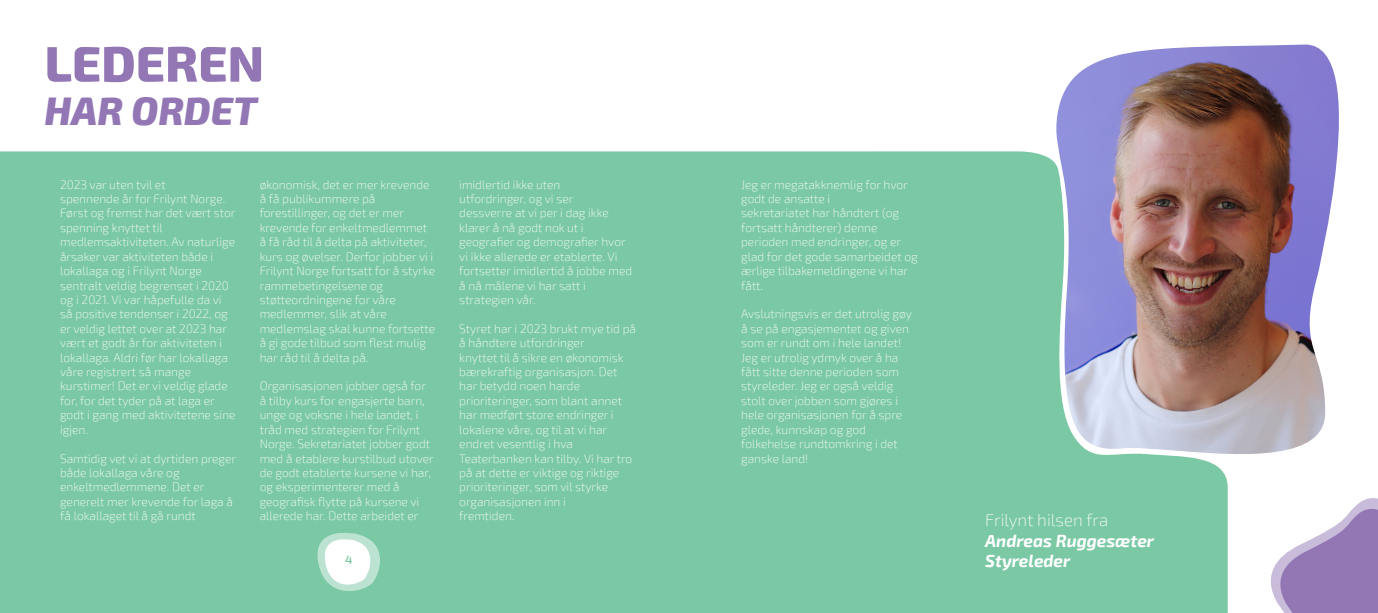
<style>
.page{position:relative;width:1378px;height:613px;background:#fff}
.page>*{position:absolute;margin:0;border:0;box-sizing:border-box;transform-origin:0 0}
.t1{font:800 50px "Exo 2";color:#9377b5}
.t2{font:italic 800 39px "Exo 2";color:#9377b5}
.t3{font:italic 700 17px "Exo 2";color:#fff}
.t4{font:200 17px "Exo 2";color:#fff}
.t5{font:200 12px/14.4px "Exo 2";color:#fff}
.t6{font:12px "Exo 2";color:#5bbc8e}
</style>
<div class="page">
<div style="left:0;top:151px;width:1227px;height:461px;background:#7bc9a4"></div>
<svg style="left:1270px;top:498px;width:108px;height:114px"></svg>
<svg style="left:316px;top:531px;width:65px;height:62px"></svg>
<img style="left:1050px;top:44px;width:289px;height:416px">
<p class="t1" style="left:45px;top:34px;width:221px">LEDEREN</p>
<p class="t2" style="left:45px;top:87px;width:214px">HAR ORDET</p>
<p class="t5" style="left:60px;top:177px;width:107px">2023 var uten tvil et</p>
<p class="t5" style="left:60px;top:192px;width:177px">spennende år for Frilynt Norge.<br>Først og fremst har det vært stor spenning knyttet til</p>
<p class="t5" style="left:60px;top:235px;width:176px">medlemsaktiviteten. Av naturlige årsaker var aktiviteten både i</p>
<p class="t5" style="left:60px;top:264px;width:143px">lokallaga og i Frilynt Norge</p>
<p class="t5" style="left:60px;top:278px;width:170px">sentralt veldig begrenset i 2020 og i 2021. Vi var håpefulle da vi så positive tendenser i 2022, og er veldig lettet over at 2023 har vært et godt år for aktiviteten i lokallaga. Aldri før har lokallaga våre registrert så mange</p>
<p class="t5" style="left:60px;top:379px;width:177px">kurstimer! Det er vi veldig glade for, for det tyder på at laga er godt i gang med aktivitetene sine igjen.</p>
<p class="t5" style="left:60px;top:451px;width:177px">Samtidig vet vi at dyrtiden preger både lokallaga våre og</p>
<p class="t5" style="left:60px;top:480px;width:146px">enkeltmedlemmene. Det er</p>
<p class="t5" style="left:60px;top:494px;width:174px">generelt mer krevende for laga å få lokallaget til å gå rundt</p>
<p class="t5" style="left:260px;top:177px;width:171px">økonomisk, det er mer krevende å få publikummere på</p>
<p class="t5" style="left:260px;top:206px;width:177px">forestillinger, og det er mer krevende for enkeltmedlemmet å få råd til å delta på aktiviteter, kurs og øvelser. Derfor jobber vi i<br>Frilynt Norge fortsatt for å styrke rammebetingelsene og</p>
<p class="t5" style="left:260px;top:292px;width:138px">støtteordningene for våre</p>
<p class="t5" style="left:260px;top:307px;width:129px">medlemmer, slik at våre</p>
<p class="t5" style="left:260px;top:321px;width:177px">medlemslag skal kunne fortsette å gi gode tilbud som flest mulig har råd til å delta på.</p>
<p class="t5" style="left:260px;top:379px;width:176px">Organisasjonen jobber også for å tilby kurs for engasjerte barn, unge og voksne i hele landet, i tråd med strategien for Frilynt<br>Norge. Sekretariatet jobber godt med å etablere kurstilbud utover de godt etablerte kursene vi har, og eksperimenterer med å</p>
<p class="t5" style="left:260px;top:494px;width:161px">geografisk flytte på kursene vi allerede har. Dette arbeidet er</p>
<p class="t6" style="left:345px;top:552px;width:9px">4</p>
<p class="t5" style="left:459px;top:177px;width:103px">imidlertid ikke uten</p>
<p class="t5" style="left:459px;top:192px;width:116px">utfordringer, og vi ser</p>
<p class="t5" style="left:459px;top:206px;width:151px">dessverre at vi per i dag ikke</p>
<p class="t5" style="left:459px;top:220px;width:126px">klarer å nå godt nok ut i</p>
<p class="t5" style="left:459px;top:235px;width:174px">geografier og demografier hvor vi ikke allerede er etablerte. Vi fortsetter imidlertid å jobbe med å nå målene vi har satt i</p>
<p class="t5" style="left:459px;top:292px;width:78px">strategien vår.</p>
<p class="t5" style="left:459px;top:321px;width:178px">Styret har i 2023 brukt mye tid på å håndtere utfordringer</p>
<p class="t5" style="left:459px;top:350px;width:166px">knyttet til å sikre en økonomisk bærekraftig organisasjon. Det har betydd noen harde</p>
<p class="t5" style="left:459px;top:393px;width:164px">prioriteringer, som blant annet har medført store endringer i lokalene våre, og til at vi har</p>
<p class="t5" style="left:459px;top:436px;width:115px">endret vesentlig i hva</p>
<p class="t5" style="left:459px;top:451px;width:174px">Teaterbanken kan tilby. Vi har tro på at dette er viktige og riktige prioriteringer, som vil styrke</p>
<p class="t5" style="left:459px;top:494px;width:108px">organisasjonen inn i</p>
<p class="t5" style="left:459px;top:508px;width:57px">fremtiden.</p>
<p class="t5" style="left:741px;top:177px;width:168px">Jeg er megatakknemlig for hvor godt de ansatte i</p>
<p class="t5" style="left:741px;top:206px;width:159px">sekretariatet har håndtert (og fortsatt håndterer) denne</p>
<p class="t5" style="left:741px;top:235px;width:178px">perioden med endringer, og er glad for det gode samarbeidet og ærlige tilbakemeldingene vi har fått.</p>
<p class="t5" style="left:741px;top:307px;width:172px">Avslutningsvis er det utrolig gøy å se på engasjementet og given som er rundt om i hele landet!<br>Jeg er utrolig ydmyk over å ha fått sitte denne perioden som styreleder. Jeg er også veldig stolt over jobben som gjøres i hele organisasjonen for å spre glede, kunnskap og god</p>
<p class="t5" style="left:741px;top:436px;width:158px">folkehelse rundtomkring i det ganske land!</p>
<p class="t4" style="left:985px;top:510px;width:125px">Frilynt hilsen fra</p>
<p class="t3" style="left:985px;top:530px;width:170px">Andreas Ruggesæter</p>
<p class="t3" style="left:985px;top:550px;width:86px">Styreleder</p>
</div>
